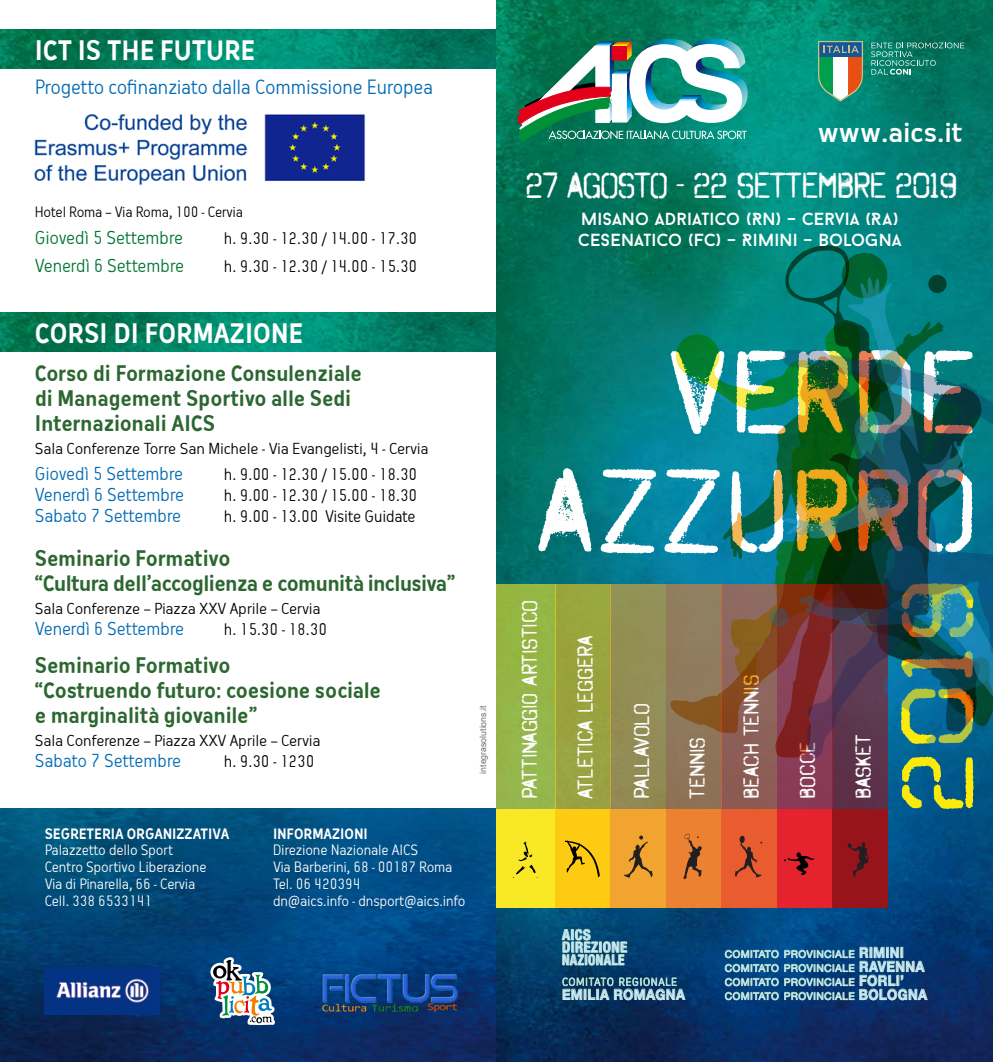
<style>
.page{position:relative;width:993px;height:1062px;background:#fff}
.page>*{position:absolute;margin:0;border:0;box-sizing:border-box;transform-origin:0 0}
.t1{font:36.75px "Octin Spraypaint Free";letter-spacing:-.04em;color:#fff;scale:.95 1}
.t2{font:700 26.25px "AICS";color:#fff;scale:.9 1}
.t3{font:500 25.9px "AICS";letter-spacing:-.005em;color:#fff}
.t4{font:21.88px "Octin Spraypaint Free";color:#fff}
.t5{font:700 21px/25.2px "AICS";letter-spacing:-.015em;color:#2c6731;scale:.9 1}
.t6{font:19.25px "AICS";letter-spacing:-.02em;color:#006ab3;scale:.9 1}
.t7{font:17.5px "AICS";letter-spacing:-.025em;color:#006ab3;scale:.9 1}
.t8{font:17.5px/21px "Baron Neue";letter-spacing:.005em;color:#fff}
.t9{font:17.5px "AICS";letter-spacing:-.02em;color:#007534;scale:.9 1}
.t10{font:15.75px "AICS";color:#000;scale:.9 1}
.t11{font:15.75px "AICS";letter-spacing:-.02em;color:#000;scale:.9 1}
.t12{font:14.88px "AICS";letter-spacing:-.02em;color:#000;scale:.95 1}
.t13{font:700 condensed 14.53px/12.6px "Helvetica Neue LT Std";letter-spacing:.035em;color:#cee8f7}
.t14{font:700 14.53px "Helvetica Neue LT Std";letter-spacing:.035em;color:#cee8f7;scale:.9 1}
.t15{font:700 condensed 14.53px "Helvetica Neue LT Std";color:#cee8f7}
.t16{font:14px/16.8px "AICS";letter-spacing:-.015em;color:#fff;scale:.9 1}
.t17{font:700 14px "AICS";color:#fff;scale:.9 1}
.t18{font:14px "AICS";letter-spacing:-.025em;color:#000;scale:.9 1}
.t19{font:10.15px/14px "Helvetica Neue LT Std";letter-spacing:.05em;color:#cee8f7}
.t20{font:300 10.15px "AICS";letter-spacing:.05em;color:#cee8f7}
.t21{font:8.75px "Arial";color:#707172}
.s1{font-weight:700;font-size:14.53px}
</style>
<div class="page">
<img style="left:35px;top:114px;width:330px;height:72px">
<img style="left:0;top:313px;width:496px;height:38px">
<img style="left:0;top:30px;width:496px;height:38px">
<img style="left:0;top:809px;width:496px;height:253px">
<img style="left:496px;top:0;width:496px;height:1062px">
<div style="left:496px;top:584px;width:59px;height:322px;background:#95b647"></div>
<div style="left:496px;top:809px;width:59px;height:98px;background:#f8e825"></div>
<div style="left:555px;top:584px;width:55px;height:322px;background:#99a33e"></div>
<div style="left:555px;top:809px;width:55px;height:98px;background:#fecb13"></div>
<div style="left:610px;top:584px;width:55px;height:322px;background:#938e55"></div>
<div style="left:610px;top:809px;width:56px;height:98px;background:#f1a530"></div>
<div style="left:665px;top:584px;width:56px;height:322px;background:#8e7458"></div>
<div style="left:665px;top:809px;width:56px;height:98px;background:#ec8131"></div>
<div style="left:721px;top:584px;width:55px;height:322px;background:#8c5c55"></div>
<div style="left:721px;top:809px;width:55px;height:98px;background:#e95c2f"></div>
<div style="left:776px;top:809px;width:56px;height:98px;background:#e4232e"></div>
<div style="left:831px;top:809px;width:56px;height:98px;background:#98141b"></div>
<svg style="left:847px;top:842px;width:21px;height:35px"></svg>
<svg style="left:624px;top:835px;width:28px;height:42px"></svg>
<svg style="left:683px;top:833px;width:18px;height:46px"></svg>
<svg style="left:783px;top:852px;width:31px;height:23px"></svg>
<svg style="left:564px;top:840px;width:35px;height:37px"></svg>
<svg style="left:739px;top:835px;width:5px;height:8px"></svg>
<svg style="left:735px;top:841px;width:26px;height:36px"></svg>
<svg style="left:538px;top:468px;width:53px;height:83px"></svg>
<svg style="left:600px;top:469px;width:55px;height:84px"></svg>
<svg style="left:664px;top:469px;width:6px;height:84px"></svg>
<svg style="left:670px;top:320px;width:60px;height:413px"></svg>
<svg style="left:775px;top:245px;width:206px;height:32px;background:#017c72"></svg>
<svg style="left:730px;top:277px;width:262px;height:532px"></svg>
<img style="left:782px;top:350px;width:210px;height:407px">
<svg style="left:513px;top:841px;width:24px;height:37px"></svg>
<svg style="left:561px;top:928px;width:66px;height:37px;background:#3d798b"></svg>
<svg style="left:724px;top:949px;width:54px;height:51px;background:#3c7796"></svg>
<svg style="left:784px;top:947px;width:143px;height:53px;background:#376b8d"></svg>
<svg style="left:562px;top:976px;width:123px;height:24px;background:#3d6c7f"></svg>
<svg style="left:210px;top:957px;width:66px;height:69px"></svg>
<img style="left:45px;top:967px;width:114px;height:48px">
<img style="left:309px;top:972px;width:161px;height:39px">
<svg style="left:517px;top:39px;width:230px;height:103px"></svg>
<svg style="left:817px;top:41px;width:45px;height:60px"></svg>
<svg style="left:870px;top:43px;width:93px;height:32px;background:#228874"></svg>
<p class="t2" style="left:35px;top:35px;width:246px">ICT IS THE FUTURE</p>
<p class="t6" style="left:35px;top:76px;width:444px">Progetto cofinanziato dalla Commissione Europea</p>
<p class="t18" style="left:35px;top:204px;width:233px">Hotel Roma – Via Roma, 100 - Cervia</p>
<p class="t9" style="left:35px;top:228px;width:166px">Giovedì 5 Settembre</p>
<p class="t10" style="left:224px;top:229px;width:216px">h. 9.30 - 12.30 / 14.00 - 17.30</p>
<p class="t9" style="left:35px;top:255px;width:167px">Venerdì 6 Settembre</p>
<p class="t10" style="left:224px;top:257px;width:216px">h. 9.30 - 12.30 / 14.00 - 15.30</p>
<p class="t2" style="left:35px;top:317px;width:299px">CORSI DI FORMAZIONE</p>
<p class="t5" style="left:35px;top:360px;width:365px">Corso di Formazione Consulenziale di Management Sportivo alle Sedi<br>Internazionali AICS</p>
<p class="t12" style="left:35px;top:440px;width:416px">Sala Conferenze Torre San Michele - Via Evangelisti, 4 - Cervia</p>
<p class="t7" style="left:35px;top:463px;width:166px">Giovedì 5 Settembre</p>
<p class="t10" style="left:224px;top:465px;width:216px">h. 9.00 - 12.30 / 15.00 - 18.30</p>
<p class="t7" style="left:35px;top:484px;width:167px">Venerdì 6 Settembre</p>
<p class="t10" style="left:224px;top:486px;width:216px">h. 9.00 - 12.30 / 15.00 - 18.30</p>
<p class="t7" style="left:35px;top:505px;width:164px">Sabato 7 Settembre</p>
<p class="t11" style="left:224px;top:507px;width:215px">h. 9.00 - 13.00 Visite Guidate</p>
<p class="t5" style="left:35px;top:545px;width:468px">Seminario Formativo<br>“Cultura dell’accoglienza e comunità inclusiva”</p>
<p class="t12" style="left:35px;top:600px;width:302px">Sala Conferenze – Piazza XXV Aprile – Cervia</p>
<p class="t7" style="left:35px;top:618px;width:167px">Venerdì 6 Settembre</p>
<p class="t10" style="left:224px;top:620px;width:116px">h. 15.30 - 18.30</p>
<p class="t5" style="left:35px;top:652px;width:386px">Seminario Formativo<br>“Costruendo futuro: coesione sociale e marginalità giovanile”</p>
<p class="t12" style="left:35px;top:732px;width:302px">Sala Conferenze – Piazza XXV Aprile – Cervia</p>
<p class="t7" style="left:35px;top:750px;width:164px">Sabato 7 Settembre</p>
<p class="t10" style="left:224px;top:752px;width:102px">h. 9.30 - 1230</p>
<p class="t21" style="left:477px;top:773px;width:70px;rotate:-90deg">integrasolutions.it</p>
<p class="t17" style="left:45px;top:825px;width:207px">SEGRETERIA ORGANIZZATIVA</p>
<p class="t16" style="left:45px;top:842px;width:181px">Palazzetto dello Sport<br>Centro Sportivo Liberazione<br>Via di Pinarella, 66 - Cervia<br>Cell. 338 6533141</p>
<p class="t17" style="left:273px;top:825px;width:107px">INFORMAZIONI</p>
<p class="t16" style="left:273px;top:842px;width:215px">Direzione Nazionale AICS<br>Via Barberini, 68 - 00187 Roma<br>Tel. 06 420394<br>dn@aics.info - dnsport@aics.info</p>
<p class="t3" style="left:817px;top:117px;width:147px">www.aics.it</p>
<h1 class="t1" style="left:525px;top:164px;width:456px">27 AGOSTO - 22 SETTEMBRE 2019</h1>
<p class="t8" style="left:577px;top:208px;width:325px">MISANO ADRIATICO (RN) – CERVIA (RA)<br>CESENATICO (FC) – RIMINI – BOLOGNA</p>
<p class="t4" style="left:517px;top:799px;width:200px;rotate:-90deg">PATTINAGGIO ARTISTICO</p>
<p class="t4" style="left:572px;top:799px;width:165px;rotate:-90deg">ATLETICA LEGGERA</p>
<p class="t4" style="left:629px;top:799px;width:97px;rotate:-90deg">PALLAVOLO</p>
<p class="t4" style="left:684px;top:799px;width:63px;rotate:-90deg">TENNIS</p>
<p class="t4" style="left:738px;top:799px;width:125px;rotate:-90deg">BEACH TENNIS</p>
<p class="t4" style="left:794px;top:799px;width:59px;rotate:-90deg">BOCCE</p>
<p class="t4" style="left:850px;top:799px;width:66px;rotate:-90deg">BASKET</p>
<p class="t15" style="left:562px;top:925px;width:30px">AICS</p>
<p class="t13" style="left:562px;top:940px;width:67px">DIREZIONE<br>NAZIONALE</p>
<p class="t19" style="left:724px;top:946px;width:204px">COMITATO PROVINCIALE <span class="s1">RIMINI<br></span>COMITATO PROVINCIALE <span class="s1">RAVENNA<br></span>COMITATO PROVINCIALE <span class="s1">FORLI’<br></span>COMITATO PROVINCIALE <span class="s1">BOLOGNA</span></p>
<p class="t20" style="left:562px;top:976px;width:117px">COMITATO REGIONALE</p>
<p class="t14" style="left:562px;top:985px;width:138px">EMILIA ROMAGNA</p>
</div>
